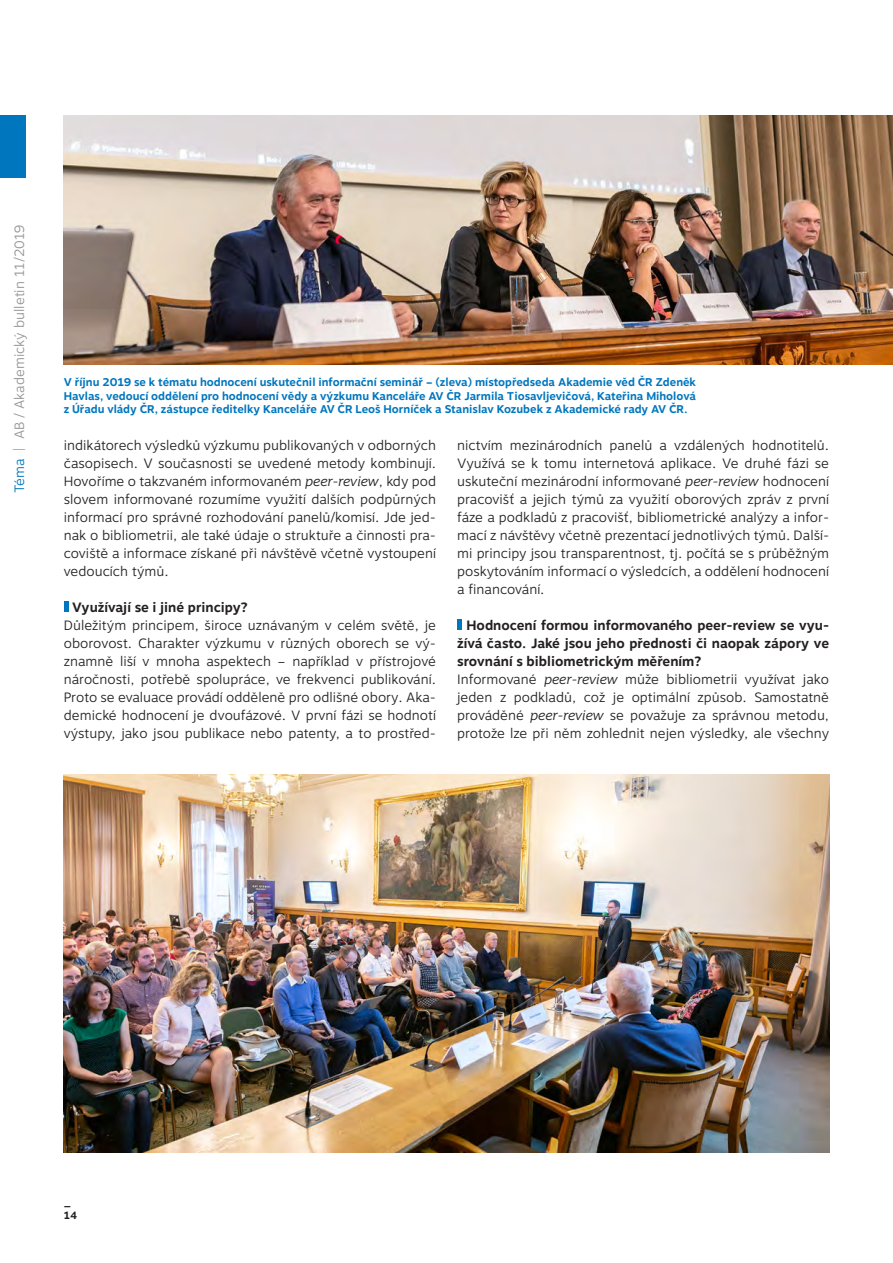
<style>
.page{position:relative;width:893px;height:1263px;background:#fff}
.page>*{position:absolute;margin:0;border:0;box-sizing:border-box;transform-origin:0 0}
.Otázka{font:300 13.5px/18px "Motiva Sans";color:#231f20;text-align:justify}
.Otázka-2{font:700 13.5px/18px "Motiva Sans";color:#231f20;text-align:justify}
.t1{font:300 13.5px "Motiva Sans";color:#939598}
.Popisek{font:700 11.25px/13.5px "Motiva Sans";color:#0076be;text-align:justify}
.t2{font:700 10.5px "Motiva Sans";color:#231f20}
.s1{color:#0076be}
.s2{font-style:italic}
</style>
<div class="page">
<div style="left:0;top:116px;width:26px;height:62px;background:#0076be"></div>
<div style="left:457px;top:619px;width:5px;height:11px;background:#0076be"></div>
<hr style="left:64px;top:601px;width:4px;height:11px;background:#0076be">
<img style="left:64px;top:774px;width:765px;height:378px">
<img style="left:64px;top:115px;width:829px;height:250px">
<p class="t1" style="left:9px;top:493px;width:270px;rotate:-90deg"><span class="s1">Téma</span> | AB / Akademický bulletin 11/2019</p>
<p class="Popisek" style="left:64px;top:376px;width:634px">V říjnu 2019 se k tématu hodnocení uskutečnil informační seminář – (zleva) místopředseda Akademie věd ČR Zdeněk Havlas, vedoucí oddělení pro hodnocení vědy a výzkumu Kanceláře AV ČR Jarmila Tiosavljevičová, Kateřina Miholová z Úřadu vlády ČR, zástupce ředitelky Kanceláře AV ČR Leoš Horníček a Stanislav Kozubek z Akademické rady AV ČR.</p>
<p class="Otázka" style="left:64px;top:436px;width:374px">indikátorech výsledků výzkumu publikovaných v odborných časopisech. V současnosti se uvedené metody kombinují.<br>Hovoříme o takzvaném informovaném <span class="s2">peer-review</span>, kdy pod slovem informované rozumíme využití dalších podpůrných informací pro správné rozhodování panelů/komisí. Jde jed&shy;nak o bibliometrii, ale také údaje o struktuře a činnosti pra&shy;coviště a informace získané při návštěvě včetně vystoupení vedoucích týmů.</p>
<p class="Otázka-2" style="left:72px;top:599px;width:177px">Využívají se i jiné principy?</p>
<p class="Otázka" style="left:64px;top:616px;width:374px">Důležitým principem, široce uznávaným v celém světě, je oborovost. Charakter výzkumu v různých oborech se vý&shy;znamně liší v mnoha aspektech – například v přístrojové náročnosti, potřebě spolupráce, ve frekvenci publikování.<br>Proto se evaluace provádí odděleně pro odlišné obory. Aka&shy;demické hodnocení je dvoufázové. V první fázi se hodnotí výstupy, jako jsou publikace nebo patenty, a to prostřed-</p>
<p class="Otázka" style="left:457px;top:436px;width:374px">nictvím mezinárodních panelů a vzdálených hodnotitelů.<br>Využívá se k tomu internetová aplikace. Ve druhé fázi se uskuteční mezinárodní informované <span class="s2">peer-review</span> hodnocení pracovišť a jejich týmů za využití oborových zpráv z první fáze a podkladů z pracovišť, bibliometrické analýzy a infor&shy;mací z návštěvy včetně prezentací jednotlivých týmů. Další&shy;mi principy jsou transparentnost, tj. počítá se s průběžným poskytováním informací o výsledcích, a oddělení hodnocení a financování.</p>
<p class="Otázka-2" style="left:457px;top:617px;width:374px;text-indent:9px">Hodnocení formou informovaného peer-review se vyu&shy;žívá často. Jaké jsou jeho přednosti či naopak zápory ve srovnání s bibliometrickým měřením?</p>
<p class="Otázka" style="left:457px;top:670px;width:374px">Informované <span class="s2">peer-review</span> může bibliometrii využívat jako jeden z podkladů, což je optimální způsob. Samostatně prováděné <span class="s2">peer-review</span> se považuje za správnou metodu, protože lze při něm zohlednit nejen výsledky, ale všechny</p>
<p class="t2" style="left:64px;top:1194px;width:9px">_</p>
<p class="t2" style="left:64px;top:1207px;width:15px">14</p>
</div>
